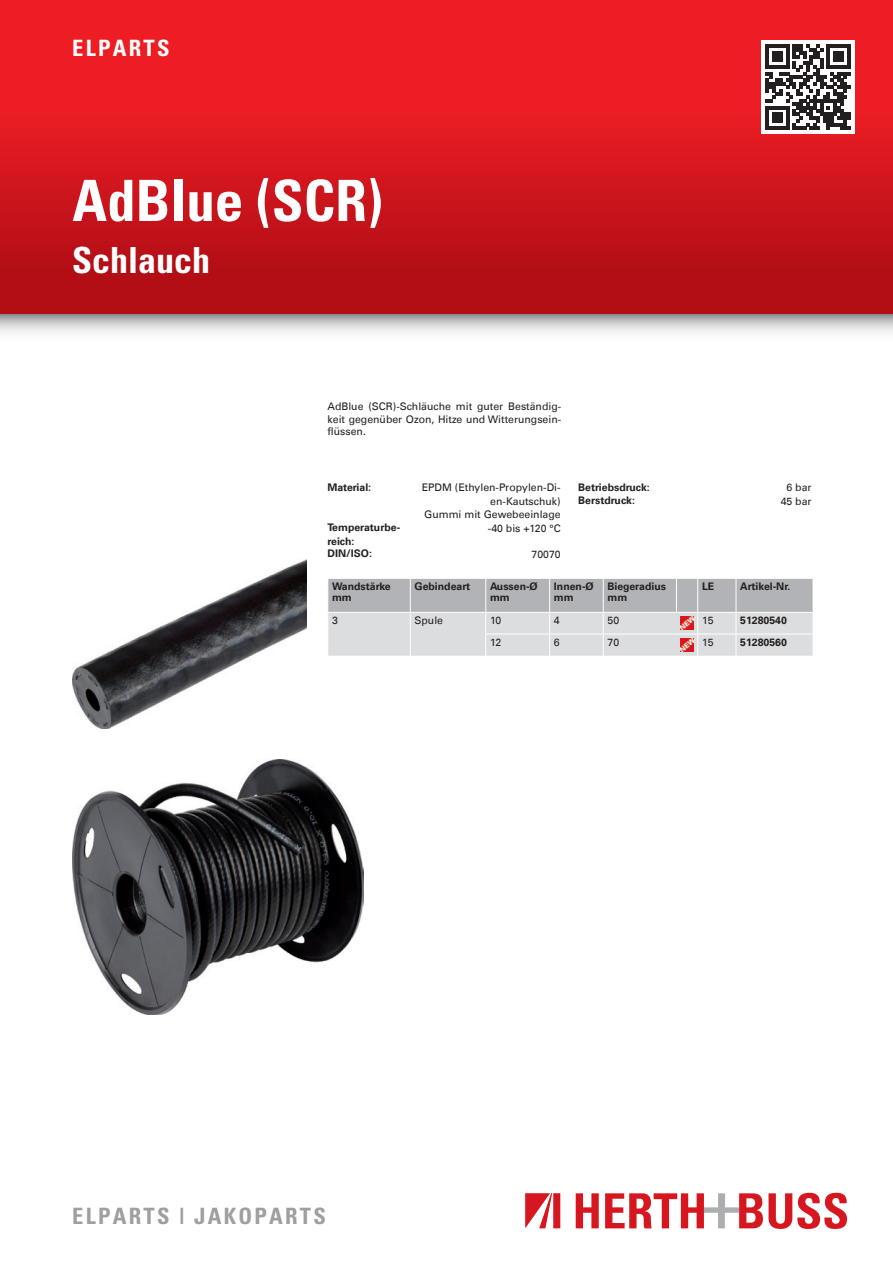
<style>
.page{position:relative;width:893px;height:1263px;background:#fff}
.page>*{position:absolute;margin:0;border:0;box-sizing:border-box;transform-origin:0 0}
.t1{font:700 condensed 57px "Univers";color:#fff}
.t2{font:700 condensed 36px "Univers";color:#fff}
.t3{font:700 condensed 22.5px "Univers";letter-spacing:.1em;color:#9d9fa2}
.t4{font:700 condensed 22.5px "Univers";letter-spacing:.1em;color:#fff}
.t5{font:10.5px/12.6px "Univers Com 55 Roman";color:#231f20;text-align:justify}
.t6{font:700 10.5px/10.5px "Univers Com 65";color:#231f20}
</style>
<div class="page">
<img style="left:0;top:0;width:893px;height:333px">
<div style="left:761px;top:40px;width:94px;height:94px;background:#fff"></div>
<svg style="left:765px;top:45px;width:85px;height:85px"></svg>
<img style="left:72px;top:759px;width:292px;height:255px">
<svg style="left:328px;top:578px;width:484px;height:78px;background:#cccbce"></svg>
<svg style="left:576px;top:1193px;width:23px;height:35px"></svg>
<svg style="left:605px;top:1193px;width:242px;height:36px"></svg>
<svg style="left:525px;top:1193px;width:35px;height:35px"></svg>
<img style="left:72px;top:559px;width:234px;height:169px">
<h3 class="t4" style="left:72px;top:34px;width:99px">ELPARTS</h3>
<h1 class="t1" style="left:72px;top:166px;width:312px">AdBlue (SCR)</h1>
<h2 class="t2" style="left:72px;top:238px;width:140px">Schlauch</h2>
<p class="t5" style="left:327px;top:400px;width:234px">AdBlue (SCR)-Schläuche mit guter Beständig&shy;keit gegenüber Ozon, Hitze und Witterungsein&shy;flüssen.</p>
<p class="t6" style="left:327px;top:482px;width:45px">Material:</p>
<p class="t5" style="left:422px;top:481px;width:141px;line-height:13.5px;text-align:right">EPDM (Ethylen-Propylen-Di&shy;en-Kautschuk)<br>Gummi mit Gewebeeinlage</p>
<p class="t6" style="left:327px;top:521px;width:73px;line-height:13.5px">Temperaturbe&shy;reich:</p>
<p class="t5" style="left:488px;top:522px;width:74px">-40 bis +120 °C</p>
<p class="t6" style="left:327px;top:548px;width:46px">DIN/ISO:</p>
<p class="t5" style="left:532px;top:548px;width:31px">70070</p>
<p class="t6" style="left:578px;top:482px;width:73px">Betriebsdruck:</p>
<p class="t5" style="left:786px;top:481px;width:27px">6 bar</p>
<p class="t6" style="left:578px;top:495px;width:58px">Berstdruck:</p>
<p class="t5" style="left:781px;top:495px;width:32px">45 bar</p>
<p class="t6" style="left:332px;top:581px;width:60px">Wandstärke mm</p>
<p class="t6" style="left:415px;top:581px;width:57px">Gebindeart</p>
<p class="t6" style="left:490px;top:581px;width:49px">Aussen-Ø mm</p>
<p class="t6" style="left:554px;top:581px;width:41px">Innen-Ø mm</p>
<p class="t6" style="left:607px;top:581px;width:60px">Biegeradius mm</p>
<p class="t6" style="left:702px;top:581px;width:14px">LE</p>
<p class="t6" style="left:740px;top:581px;width:52px">Artikel-Nr.</p>
<p class="t5" style="left:332px;top:614px;width:7px">3</p>
<p class="t5" style="left:415px;top:614px;width:30px">Spule</p>
<p class="t5" style="left:490px;top:614px;width:13px">10</p>
<p class="t5" style="left:554px;top:614px;width:7px">4</p>
<p class="t5" style="left:607px;top:614px;width:13px">50</p>
<p class="t5" style="left:702px;top:614px;width:13px">15</p>
<p class="t6" style="left:740px;top:615px;width:48px">51280540</p>
<p class="t5" style="left:490px;top:636px;width:13px">12</p>
<p class="t5" style="left:554px;top:636px;width:7px">6</p>
<p class="t5" style="left:607px;top:636px;width:13px">70</p>
<p class="t5" style="left:702px;top:636px;width:13px">15</p>
<p class="t6" style="left:740px;top:637px;width:48px">51280560</p>
<h3 class="t3" style="left:72px;top:1202px;width:255px">ELPARTS | JAKOPARTS</h3>
</div>
